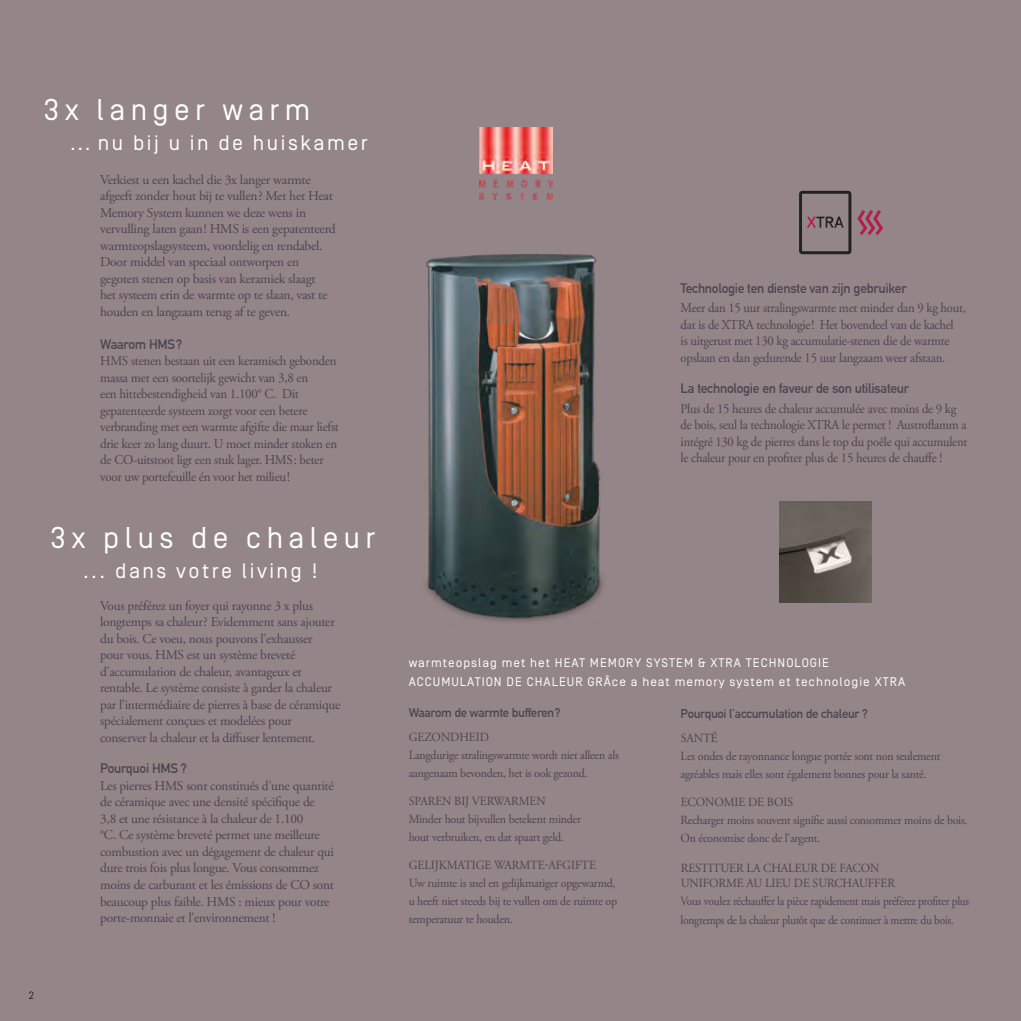
<style>
.page{position:relative;width:1021px;height:1021px;background:#fff}
.page>*{position:absolute;margin:0;border:0;box-sizing:border-box;transform-origin:0 0}
.t1{font:30px "Simplon BP Regular";letter-spacing:.18em;color:#fff}
.t2{font:21px "Simplon BP Regular";letter-spacing:.12em;color:#fff}
.t3{font:13.5px/16.5px "Adobe Garamond Pro";letter-spacing:-.02em;color:#4c4651}
.t4{font:13.5px/16.5px "Adobe Garamond Pro";letter-spacing:-.02em;color:#4c4651;scale:.94 1}
.t5{font:13.5px/16.5px "Adobe Garamond Pro";letter-spacing:-.02em;color:#4c4651;scale:.96 1}
.t6{font:700 13.5px "DIN Alternate";letter-spacing:-.02em;color:#4c4651}
.t7{font:12.45px/18px "Adobe Garamond Pro";letter-spacing:-.02em;color:#4c4651;scale:.95 1}
.t8{font:12.45px/18px "Adobe Garamond Pro";letter-spacing:-.02em;color:#4c4651;scale:.91 1}
.t9{font:12.45px "Simplon BP Regular";letter-spacing:.08em;color:#fff}
.t10{font:700 12.45px "DIN Alternate";letter-spacing:-.02em;color:#4c4651}
.t11{font:300 10.5px "Simplon BP";color:#000}
</style>
<div class="page">
<div style="left:0;top:0;width:1020px;height:1020px;background:#948588"></div>
<img style="left:479px;top:127px;width:74px;height:73px">
<img style="left:779px;top:501px;width:92px;height:102px">
<img style="left:426px;top:253px;width:177px;height:369px">
<svg style="left:857px;top:210px;width:26px;height:25px"></svg>
<svg style="left:799px;top:191px;width:52px;height:63px"></svg>
<p class="t1" style="left:44px;top:92px;width:268px">3x langer warm</p>
<p class="t2" style="left:70px;top:131px;width:299px">... nu bij u in de huiskamer</p>
<p class="t3" style="left:100px;top:172px;width:237px">Verkiest u een kachel die 3x langer warmte afgeeft zonder hout bij te vullen? Met het Heat Memory System kunnen we deze wens in vervulling laten gaan! HMS is een gepatenteerd warmteopslagsysteem, voordelig en rendabel.<br>Door middel van speciaal ontworpen en gegoten stenen op basis van keramiek slaagt<br>het systeem erin de warmte op te slaan, vast te houden en langzaam terug af te geven.</p>
<p class="t6" style="left:100px;top:334px;width:84px">Waarom HMS?</p>
<p class="t5" style="left:100px;top:353px;width:250px">HMS stenen bestaan uit een keramisch gebonden massa met een soortelijk gewicht van 3,8 en<br>een hittebestendigheid van 1.100° C. Dit gepatenteerde systeem zorgt voor een betere verbranding met een warmte afgifte die maar liefst drie keer zo lang duurt. U moet minder stoken en de CO-uitstoot ligt een stuk lager. HMS: beter voor uw portefeuille én voor het milieu!</p>
<p class="t1" style="left:51px;top:520px;width:326px">3x plus de chaleur</p>
<p class="t2" style="left:83px;top:559px;width:236px">... dans votre living !</p>
<p class="t3" style="left:100px;top:597px;width:242px">Vous préférez un foyer qui rayonne 3 x plus longtemps sa chaleur? Evidemment sans ajouter du bois. Ce voeu, nous pouvons l’exhausser<br>pour vous. HMS est un système breveté d’accumulation de chaleur, avantageux et rentable. Le système consiste à garder la chaleur par l’intermédiaire de pierres à base de céramique spécialement conçues et modelées pour conserver la chaleur et la diffuser lentement.</p>
<p class="t6" style="left:100px;top:758px;width:88px">Pourquoi HMS ?</p>
<p class="t3" style="left:100px;top:777px;width:235px">Les pierres HMS sont constitués d’une quantité de céramique avec une densité spécifique de 3,8 et une résistance à la chaleur de 1.100<br>°C. Ce système breveté permet une meilleure combustion avec un dégagement de chaleur qui dure trois fois plus longue. Vous consommez moins de carburant et les émissions de CO sont beaucoup plus faible. HMS : mieux pour votre porte-monnaie et l’environnement !</p>
<p class="t11" style="left:29px;top:989px;width:7px">2</p>
<p class="t6" style="left:680px;top:278px;width:227px">Technologie ten dienste van zijn gebruiker</p>
<p class="t4" style="left:680px;top:300px;width:305px">Meer dan 15 uur stralingswarmte met minder dan 9 kg hout, dat is de XTRA technologie! Het bovendeel van de kachel<br>is uitgerust met 130 kg accumulatie-stenen die de warmte opslaan en dan gedurende 15 uur langzaam weer afstaan.</p>
<p class="t6" style="left:680px;top:378px;width:230px">La technologie en faveur de son utilisateur</p>
<p class="t4" style="left:680px;top:401px;width:306px">Plus de 15 heures de chaleur accumulée avec moins de 9 kg de bois, seul la technologie XTRA le permet ! Austroflamm a intégré 130 kg de pierres dans le top du poêle qui accumulent le chaleur pour en profiter plus de 15 heures de chauffe !</p>
<p class="t9" style="left:408px;top:655px;width:422px">warmteopslag met het HEAT MEMORY SYSTEM &amp; XTRA TECHNOLOGIE</p>
<p class="t9" style="left:408px;top:674px;width:498px">ACCUMULATION DE CHALEUR GRÂce a heat memory system et technologie XTRA</p>
<p class="t10" style="left:680px;top:704px;width:189px">Pourquoi l’accumulation de chaleur ?</p>
<p class="t7" style="left:680px;top:729px;width:40px">SANTÉ</p>
<p class="t7" style="left:680px;top:747px;width:275px">Les ondes de rayonnance longue portée sont non seulement agréables mais elles sont également bonnes pour la santé.</p>
<p class="t7" style="left:680px;top:793px;width:120px">ECONOMIE DE BOIS</p>
<p class="t7" style="left:680px;top:811px;width:303px">Recharger moins souvent signifie aussi consommer moins de bois.<br>On économise donc de l’argent.</p>
<p class="t7" style="left:680px;top:859px;width:211px">RESTITUER LA CHALEUR DE FACON</p>
<p class="t7" style="left:680px;top:874px;width:227px">UNIFORME AU LIEU DE SURCHAUFFER</p>
<p class="t8" style="left:680px;top:893px;width:318px">Vous voulez réchauffer la pièce rapidement mais préférez profiter plus longtemps de la chaleur plutôt que de continuer à mettre du bois.</p>
<p class="t10" style="left:408px;top:703px;width:153px">Waarom de warmte bufferen?</p>
<p class="t7" style="left:409px;top:728px;width:86px">GEZONDHEID</p>
<p class="t7" style="left:408px;top:746px;width:223px">Langdurige stralingswarmte wordt niet alleen als aangenaam bevonden, het is ook gezond.</p>
<p class="t7" style="left:409px;top:792px;width:146px">SPAREN BIJ VERWARMEN</p>
<p class="t7" style="left:408px;top:810px;width:183px">Minder hout bijvullen betekent minder hout verbruiken, en dat spaart geld.</p>
<p class="t7" style="left:409px;top:856px;width:199px">GELIJKMATIGE WARMTE-AFGIFTE</p>
<p class="t7" style="left:408px;top:874px;width:221px">Uw ruimte is snel en gelijkmatiger opgewarmd, u heeft niet steeds bij te vullen om de ruimte op temperatuur te houden.</p>
</div>
